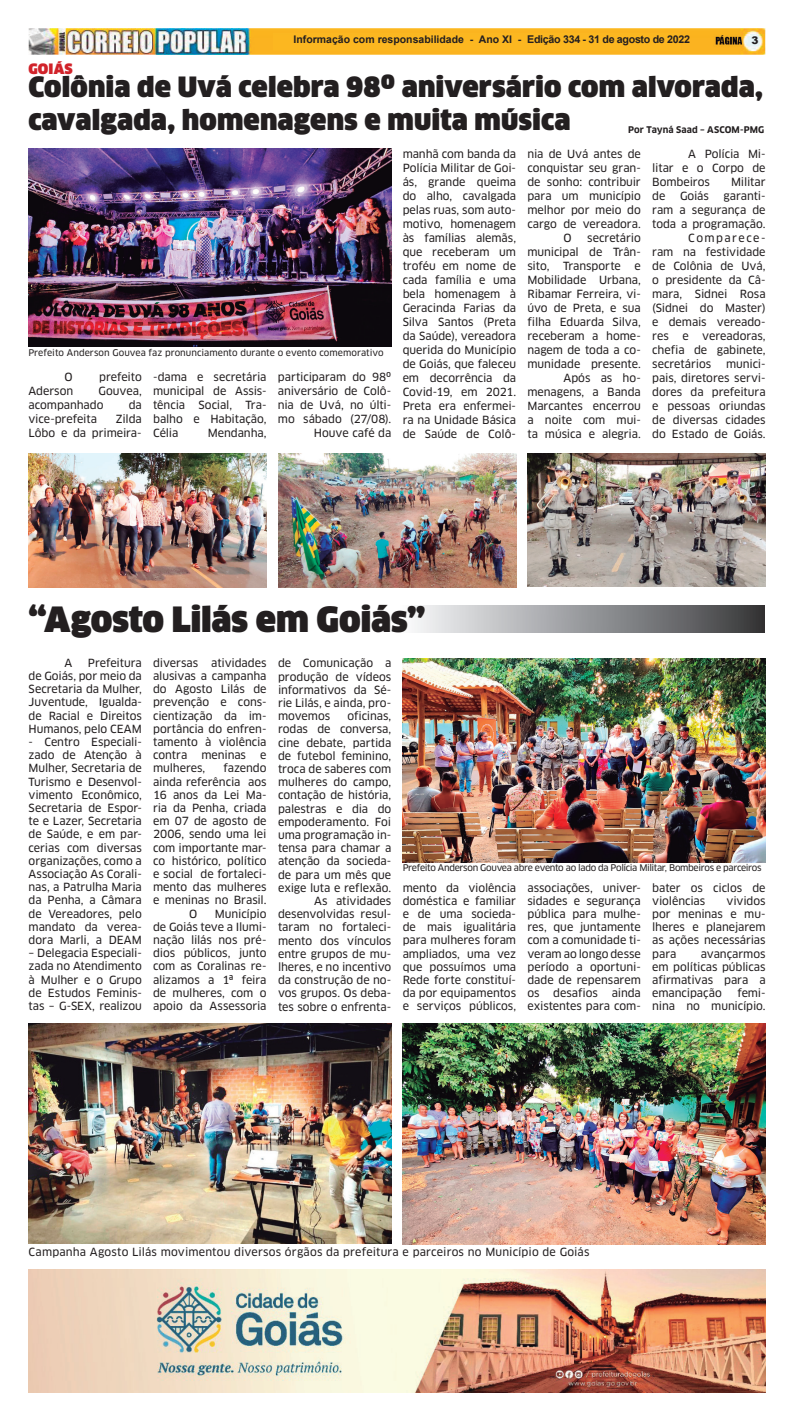
<style>
.page{position:relative;width:794px;height:1418px;background:#fff}
.page>*{position:absolute;margin:0;border:0;box-sizing:border-box;transform-origin:0 0}
.t1{font:900 34px "Clan OT";letter-spacing:-.01em;color:#231f20}
.t2{font:900 27.3px/32.8px "Clan OT";letter-spacing:.005em;color:#231f20}
.t3{font:900 14px "Clan OT";letter-spacing:.01em;color:#d1232a}
.t4{font:11px/13.2px "Clan OT News";letter-spacing:-.005em;color:#231f20;text-align:justify}
.t5{font:11px "Clan OT News";letter-spacing:.015em;color:#231f20}
.t6{font:11px "Clan OT News";letter-spacing:.13em;color:#231f20}
.t7{font:700 10.5px "Arial";color:#231f20}
.t8{font:900 10.5px "Arial";color:#231f20}
.t9{font:9px "Clan OT News";letter-spacing:-.025em;color:#231f20}
.t10{font:9px "Clan OT News";letter-spacing:.005em;color:#231f20}
.t11{font:700 9px "Clan OT";letter-spacing:.01em;color:#231f20}
.s1{font-size:10.7px}
</style>
<div class="page">
<img style="left:28px;top:29px;width:737px;height:25px">
<img style="left:28px;top:1269px;width:737px;height:122px">
<img style="left:29px;top:453px;width:238px;height:134px">
<img style="left:278px;top:453px;width:238px;height:134px">
<img style="left:527px;top:453px;width:238px;height:134px">
<img style="left:28px;top:149px;width:363px;height:197px">
<div style="left:397px;top:605px;width:368px;height:27px;background:linear-gradient(to right,#fcfdff,#38383b)"></div>
<img style="left:403px;top:658px;width:362px;height:204px">
<img style="left:29px;top:1023px;width:362px;height:220px">
<img style="left:403px;top:1023px;width:362px;height:220px">
<p class="t7" style="left:294px;top:32px;width:398px">Informação com responsabilidade - Ano XI - <span class="s1">Edição 334 - 31 de agosto de 2022</span></p>
<p class="t8" style="left:751px;top:33px;width:9px">3</p>
<p class="t3" style="left:28px;top:60px;width:46px">GOIÁS</p>
<h2 class="t2" style="left:28px;top:71px;width:736px">Colônia de Uvá celebra 98º aniversário com alvorada, cavalgada, homenagens e muita música</h2>
<p class="t11" style="left:628px;top:124px;width:138px">Por Tayná Saad – ASCOM-PMG</p>
<p class="t10" style="left:28px;top:347px;width:357px">Prefeito Anderson Gouvea faz pronunciamento durante o evento comemorativo</p>
<p class="t4" style="left:64px;top:370px;width:10px">O</p>
<p class="t4" style="left:99px;top:370px;width:44px">prefeito</p>
<p class="t4" style="left:28px;top:384px;width:46px">Aderson</p>
<p class="t4" style="left:28px;top:384px;width:115px;line-height:14px;text-indent:70px">Gouvea, acompanhado</p>
<p class="t4" style="left:129px;top:398px;width:15px">da</p>
<p class="t4" style="left:28px;top:412px;width:70px">vice-prefeita</p>
<p class="t4" style="left:28px;top:412px;width:115px;line-height:14px;text-align:right">Zilda<br>Lôbo e da primeira-</p>
<p class="t4" style="left:153px;top:370px;width:115px;line-height:14px">-dama e secretária municipal de Assis&shy;tência Social, Tra&shy;balho e Habitação, Célia</p>
<p class="t4" style="left:208px;top:426px;width:60px">Mendanha,</p>
<p class="t4" style="left:278px;top:370px;width:115px;line-height:14px;text-align:right">participaram do 98º aniversário de Colô&shy;nia de Uvá, no últi&shy;mo sábado (27/08).<br>Houve café da</p>
<p class="t4" style="left:403px;top:147px;width:115px;line-height:14px">manhã com banda da Polícia Militar de Goi&shy;ás, grande queima do alho, cavalgada pelas ruas, som auto&shy;motivo, homenagem às famílias alemãs, que receberam um troféu em nome de cada família e uma bela homenagem à Geracinda Farias da Silva Santos (Preta da Saúde), vereadora querida do Município de Goiás, que faleceu em decorrência da Covid-19, em 2021.<br>Preta era enfermei&shy;ra na Unidade Básica de Saúde de Colô-</p>
<p class="t4" style="left:527px;top:147px;width:115px">nia de Uvá antes de</p>
<p class="t4" style="left:527px;top:161px;width:115px">conquistar seu gran-</p>
<p class="t4" style="left:527px;top:175px;width:115px">de sonho: contribuir</p>
<p class="t4" style="left:527px;top:189px;width:115px">para um município</p>
<p class="t4" style="left:527px;top:203px;width:115px">melhor por meio do</p>
<p class="t4" style="left:527px;top:217px;width:115px">cargo de vereadora.</p>
<p class="t4" style="left:563px;top:231px;width:10px">O</p>
<p class="t4" style="left:527px;top:231px;width:115px;line-height:14px;text-align:right">secretário<br>municipal de Trân&shy;sito, Transporte e<br>Mobilidade Urbana,<br>Ribamar Ferreira, vi&shy;úvo de Preta, e sua filha Eduarda Silva, receberam a home&shy;nagem de toda a co&shy;munidade presente.<br>Após as ho&shy;menagens, a Banda<br>Marcantes encerrou a noite com mui&shy;ta música e alegria.</p>
<p class="t4" style="left:652px;top:147px;width:115px;line-height:14px;text-indent:36px">A Polícia Mi&shy;litar e o Corpo de Bombeiros</p>
<p class="t4" style="left:731px;top:175px;width:36px">Militar</p>
<p class="t4" style="left:652px;top:189px;width:15px">de</p>
<p class="t4" style="left:680px;top:189px;width:30px">Goiás</p>
<p class="t4" style="left:723px;top:189px;width:44px">garanti-</p>
<p class="t4" style="left:652px;top:203px;width:115px">ram a segurança de</p>
<p class="t4" style="left:652px;top:217px;width:115px">toda a programação.</p>
<p class="t6" style="left:688px;top:231px;width:79px">Comparece-</p>
<p class="t4" style="left:652px;top:245px;width:115px">ram na festividade</p>
<p class="t4" style="left:652px;top:259px;width:115px">de Colônia de Uvá,</p>
<p class="t4" style="left:652px;top:273px;width:115px">o presidente da Câ-</p>
<p class="t4" style="left:652px;top:287px;width:115px">mara, Sidnei Rosa</p>
<p class="t4" style="left:652px;top:301px;width:115px">(Sidnei do Master)</p>
<p class="t4" style="left:652px;top:315px;width:115px">e demais vereado-</p>
<p class="t4" style="left:652px;top:329px;width:115px">res e vereadoras,</p>
<p class="t4" style="left:652px;top:343px;width:115px">chefia de gabinete,</p>
<p class="t4" style="left:652px;top:357px;width:60px">secretários</p>
<p class="t4" style="left:652px;top:357px;width:115px;line-height:14px;text-indent:74px">munici&shy;pais, diretores servi&shy;dores da prefeitura e pessoas oriundas de diversas cidades do Estado de Goiás.</p>
<h1 class="t1" style="left:29px;top:600px;width:398px">“Agosto Lilás em Goiás”</h1>
<p class="t4" style="left:65px;top:656px;width:9px">A</p>
<p class="t4" style="left:29px;top:656px;width:115px;text-indent:59px">Prefeitura de Goiás, por meio da Secretaria da Mulher, Juventude, Igualda&shy;de Racial e Direitos Humanos, pelo CEAM</p>
<p class="t4" style="left:29px;top:735px;width:115px">- Centro Especiali&shy;zado de Atenção à Mulher, Secretaria de Turismo e Desenvol&shy;vimento Econômico, Secretaria de Espor&shy;te e Lazer, Secretaria de Saúde, e em par&shy;cerias com diversas organizações, como a Associação As Corali&shy;nas, a Patrulha Maria da Penha, a Câmara de Vereadores, pelo mandato da verea&shy;dora Marli, a DEAM</p>
<p class="t4" style="left:29px;top:946px;width:115px">– Delegacia Especiali&shy;zada no Atendimento à Mulher e o Grupo de Estudos Feminis&shy;tas – G-SEX, realizou</p>
<p class="t4" style="left:153px;top:656px;width:115px">diversas atividades alusivas a campanha do Agosto Lilás de prevenção e cons&shy;cientização da im&shy;portância do enfren&shy;tamento à violência contra</p>
<p class="t4" style="left:278px;top:656px;width:115px">de Comunicação a produção de vídeos informativos da Sé&shy;rie Lilás, e ainda, pro&shy;movemos</p>
<p class="t4" style="left:278px;top:709px;width:115px;text-align:right">oficinas,<br>rodas de conversa, cine debate, partida de futebol feminino, troca de saberes com mulheres do campo, contação de história, palestras e dia do empoderamento. Foi uma programação in&shy;tensa para chamar a atenção da socieda&shy;de para um mês que exige luta e reflexão.<br>As atividades desenvolvidas resul&shy;taram no fortaleci&shy;mento dos vínculos entre grupos de mu&shy;lheres, e no incentivo da construção de no&shy;vos grupos. Os deba&shy;tes sobre o enfrenta-</p>
<p class="t4" style="left:201px;top:748px;width:46px">meninas</p>
<p class="t4" style="left:260px;top:748px;width:8px">e</p>
<p class="t4" style="left:153px;top:761px;width:54px">mulheres,</p>
<p class="t4" style="left:223px;top:761px;width:44px">fazendo</p>
<p class="t4" style="left:153px;top:775px;width:115px">ainda referência aos</p>
<p class="t4" style="left:153px;top:788px;width:115px">16 anos da Lei Ma-</p>
<p class="t4" style="left:153px;top:801px;width:115px">ria da Penha, criada</p>
<p class="t4" style="left:153px;top:814px;width:115px">em 07 de agosto de</p>
<p class="t4" style="left:153px;top:827px;width:115px">2006, sendo uma lei</p>
<p class="t4" style="left:153px;top:841px;width:115px">com importante mar-</p>
<p class="t4" style="left:153px;top:854px;width:115px">co histórico, político</p>
<p class="t4" style="left:153px;top:867px;width:115px">e social de fortaleci-</p>
<p class="t4" style="left:153px;top:880px;width:115px">mento das mulheres</p>
<p class="t4" style="left:153px;top:893px;width:115px">e meninas no Brasil.</p>
<p class="t4" style="left:189px;top:907px;width:10px">O</p>
<p class="t9" style="left:403px;top:862px;width:360px">Prefeito Anderson Gouvea abre evento ao lado da Polícia Militar, Bombeiros e parceiros</p>
<p class="t4" style="left:403px;top:881px;width:115px">mento da violência doméstica e familiar e de uma socieda&shy;de mais igualitária para mulheres foram ampliados, uma vez que possuímos uma Rede forte constituí&shy;da por equipamentos e serviços públicos,</p>
<p class="t4" style="left:527px;top:881px;width:115px">associações, univer&shy;sidades e segurança pública para mulhe&shy;res, que juntamente com a comunidade ti&shy;veram ao longo desse período a oportuni&shy;dade de repensarem os desafios ainda existentes para com-</p>
<p class="t4" style="left:652px;top:881px;width:115px">bater os ciclos de violências</p>
<p class="t4" style="left:652px;top:894px;width:115px;text-indent:74px">vividos por meninas e mu&shy;lheres e planejarem as ações necessárias para</p>
<p class="t4" style="left:153px;top:907px;width:115px;text-indent:62px">Município de Goiás teve a Ilumi&shy;nação lilás nos pré&shy;dios públicos, junto com as Coralinas re&shy;alizamos a 1ª feira de mulheres, com o apoio da Assessoria</p>
<p class="t4" style="left:652px;top:947px;width:115px;text-indent:48px">avançarmos em políticas públicas afirmativas para a emancipação</p>
<p class="t4" style="left:652px;top:986px;width:115px;text-align:right">femi-<br>nina no município.</p>
<p class="t5" style="left:29px;top:1245px;width:562px">Campanha Agosto Lilás movimentou diversos órgãos da prefeitura e parceiros no Município de Goiás</p>
</div>
